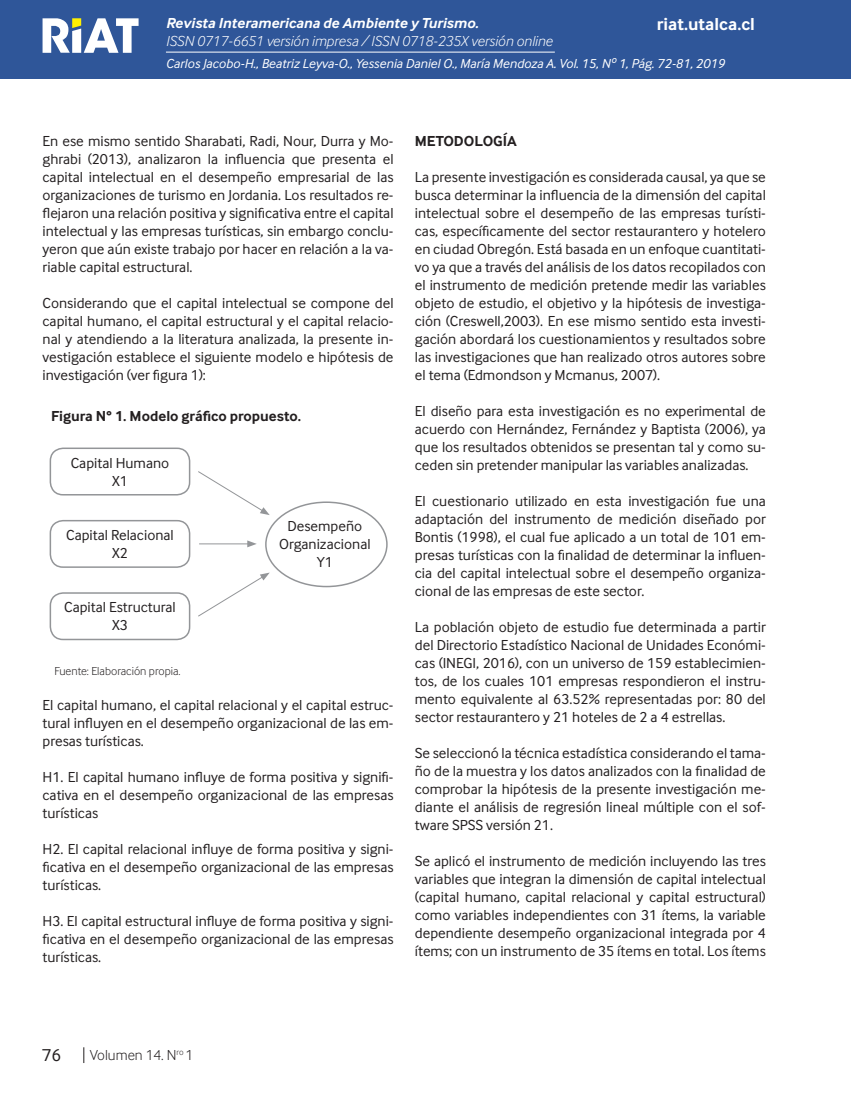
<style>
.page{position:relative;width:851px;height:1106px;background:#fff}
.page>*{position:absolute;margin:0;border:0;box-sizing:border-box;transform-origin:0 0}
.t1{font:700 18px "Inter Face";color:#fff}
.t2{font:18px "Inter Face";color:#231f20}
.Cuerpo_de_Texto{font:15px/18px "Inter Face";color:#231f20;text-align:justify}
.t3{font:italic 300 15px "Inter Face";color:#fff}
.Cuerpo_de_Texto-2{font:700 15px "Inter Face";color:#231f20}
.t4{font:italic 700 15px "Inter Face";color:#fff}
.t5{font:300 15px "Inter Face";color:#231f20}
.Cuño_de_pagina{font:italic 13.5px "Inter Face";color:#fff}
.Fuente{font:300 12px "Inter Face";color:#231f20}
</style>
<div class="page">
<div style="left:0;top:0;width:850px;height:79px;background:#2f5699"></div>
<hr style="left:850px;top:0;width:1px;height:79px;background:#2f5699">
<hr style="left:166px;top:52px;width:388px;height:1px;background:#fff">
<svg style="left:43px;top:18px;width:95px;height:35px"></svg>
<svg style="left:83px;top:1047px;width:1px;height:16px"></svg>
<div style="left:265px;top:501px;width:122px;height:86px;border:2px solid #939598;border-radius:50%"></div>
<div style="left:50px;top:447px;width:140px;height:48px;border:2px solid #939598;border-radius:13px"></div>
<div style="left:50px;top:520px;width:140px;height:48px;border:2px solid #939598;border-radius:13px"></div>
<div style="left:50px;top:592px;width:140px;height:48px;border:2px solid #939598;border-radius:13px"></div>
<svg style="left:198px;top:471px;width:72px;height:44px"></svg>
<svg style="left:198px;top:572px;width:72px;height:45px"></svg>
<hr style="left:199px;top:543px;width:50px;height:1px;background:#939598">
<svg style="left:247px;top:540px;width:10px;height:7px"></svg>
<p class="t4" style="left:166px;top:15px;width:314px">Revista Interamericana de Ambiente y Turismo.</p>
<p class="t3" style="left:166px;top:33px;width:388px">ISSN 0717-6651 versión impresa / ISSN 0718-235X versión online</p>
<p class="t1" style="left:656px;top:14px;width:99px">riat.utalca.cl</p>
<p class="Cuño_de_pagina" style="left:166px;top:56px;width:560px">Carlos Jacobo-H., Beatriz Leyva-O., Yessenia Daniel O., María Mendoza A. Vol. 15, Nº 1, Pág. 72-81, 2019</p>
<p class="Cuerpo_de_Texto" style="left:43px;top:132px;width:352px">En ese mismo sentido Sharabati, Radi, Nour, Durra y Mo&shy;ghrabi (2013), analizaron la influencia que presenta el capital intelectual en el desempeño empresarial de las organizaciones de turismo en Jordania. Los resultados re&shy;flejaron una relación positiva y significativa entre el capital intelectual y las empresas turísticas, sin embargo conclu&shy;yeron que aún existe trabajo por hacer en relación a la va&shy;riable capital estructural.</p>
<p class="Cuerpo_de_Texto" style="left:43px;top:294px;width:352px">Considerando que el capital intelectual se compone del capital humano, el capital estructural y el capital relacio&shy;nal y atendiendo a la literatura analizada, la presente in&shy;vestigación establece el siguiente modelo e hipótesis de investigación (ver figura 1):</p>
<p class="Cuerpo_de_Texto-2" style="left:51px;top:407px;width:252px">Figura N° 1. Modelo gráfico propuesto.</p>
<p class="Cuerpo_de_Texto" style="left:71px;top:454px;width:100px">Capital Humano</p>
<p class="Cuerpo_de_Texto" style="left:112px;top:472px;width:17px">X1</p>
<p class="Cuerpo_de_Texto" style="left:66px;top:526px;width:109px">Capital Relacional</p>
<p class="Cuerpo_de_Texto" style="left:112px;top:544px;width:17px">X2</p>
<p class="Cuerpo_de_Texto" style="left:64px;top:598px;width:113px">Capital Estructural</p>
<p class="Cuerpo_de_Texto" style="left:112px;top:616px;width:17px">X3</p>
<p class="Cuerpo_de_Texto" style="left:287px;top:517px;width:76px">Desempeño</p>
<p class="Cuerpo_de_Texto" style="left:279px;top:535px;width:93px">Organizacional</p>
<p class="Cuerpo_de_Texto" style="left:317px;top:553px;width:18px">Y1</p>
<p class="Fuente" style="left:54px;top:664px;width:128px">Fuente: Elaboración propia.</p>
<p class="Cuerpo_de_Texto" style="left:43px;top:696px;width:352px">El capital humano, el capital relacional y el capital estruc&shy;tural influyen en el desempeño organizacional de las em&shy;presas turísticas.</p>
<p class="Cuerpo_de_Texto" style="left:43px;top:768px;width:352px">H1. El capital humano influye de forma positiva y signifi&shy;cativa en el desempeño organizacional de las empresas turísticas</p>
<p class="Cuerpo_de_Texto" style="left:43px;top:840px;width:352px">H2. El capital relacional influye de forma positiva y signi&shy;ficativa en el desempeño organizacional de las empresas turísticas.</p>
<p class="Cuerpo_de_Texto" style="left:43px;top:912px;width:352px">H3. El capital estructural influye de forma positiva y signi&shy;ficativa en el desempeño organizacional de las empresas turísticas.</p>
<p class="Cuerpo_de_Texto-2" style="left:415px;top:132px;width:103px">METODOLOGÍA</p>
<p class="Cuerpo_de_Texto" style="left:415px;top:168px;width:352px">La presente investigación es considerada causal, ya que se busca determinar la influencia de la dimensión del capital intelectual sobre el desempeño de las empresas turísti&shy;cas, específicamente del sector restaurantero y hotelero en ciudad Obregón. Está basada en un enfoque cuantitati&shy;vo ya que a través del análisis de los datos recopilados con el instrumento de medición pretende medir las variables objeto de estudio, el objetivo y la hipótesis de investiga&shy;ción (Creswell,2003). En ese mismo sentido esta investi&shy;gación abordará los cuestionamientos y resultados sobre las investigaciones que han realizado otros autores sobre el tema (Edmondson y Mcmanus, 2007).</p>
<p class="Cuerpo_de_Texto" style="left:415px;top:402px;width:352px">El diseño para esta investigación es no experimental de acuerdo con Hernández, Fernández y Baptista (2006), ya que los resultados obtenidos se presentan tal y como su&shy;ceden sin pretender manipular las variables analizadas.</p>
<p class="Cuerpo_de_Texto" style="left:415px;top:492px;width:352px">El cuestionario utilizado en esta investigación fue una adaptación del instrumento de medición diseñado por Bontis (1998), el cual fue aplicado a un total de 101 em&shy;presas turísticas con la finalidad de determinar la influen&shy;cia del capital intelectual sobre el desempeño organiza&shy;cional de las empresas de este sector.</p>
<p class="Cuerpo_de_Texto" style="left:415px;top:618px;width:352px">La población objeto de estudio fue determinada a partir del Directorio Estadístico Nacional de Unidades Económi&shy;cas (INEGI, 2016), con un universo de 159 establecimien&shy;tos, de los cuales 101 empresas respondieron el instru&shy;mento equivalente al 63.52% representadas por: 80 del sector restaurantero y 21 hoteles de 2 a 4 estrellas.</p>
<p class="Cuerpo_de_Texto" style="left:415px;top:744px;width:352px">Se seleccionó la técnica estadística considerando el tama&shy;ño de la muestra y los datos analizados con la finalidad de comprobar la hipótesis de la presente investigación me&shy;diante el análisis de regresión lineal múltiple con el sof&shy;tware SPSS versión 21.</p>
<p class="Cuerpo_de_Texto" style="left:415px;top:852px;width:352px">Se aplicó el instrumento de medición incluyendo las tres variables que integran la dimensión de capital intelectual (capital humano, capital relacional y capital estructural) como variables independientes con 31 ítems, la variable dependiente desempeño organizacional integrada por 4 ítems; con un instrumento de 35 ítems en total. Los ítems</p>
<p class="t2" style="left:42px;top:1045px;width:21px">76</p>
<p class="t5" style="left:90px;top:1046px;width:105px">Volumen 14. N<sup>ro</sup> 1</p>
</div>
